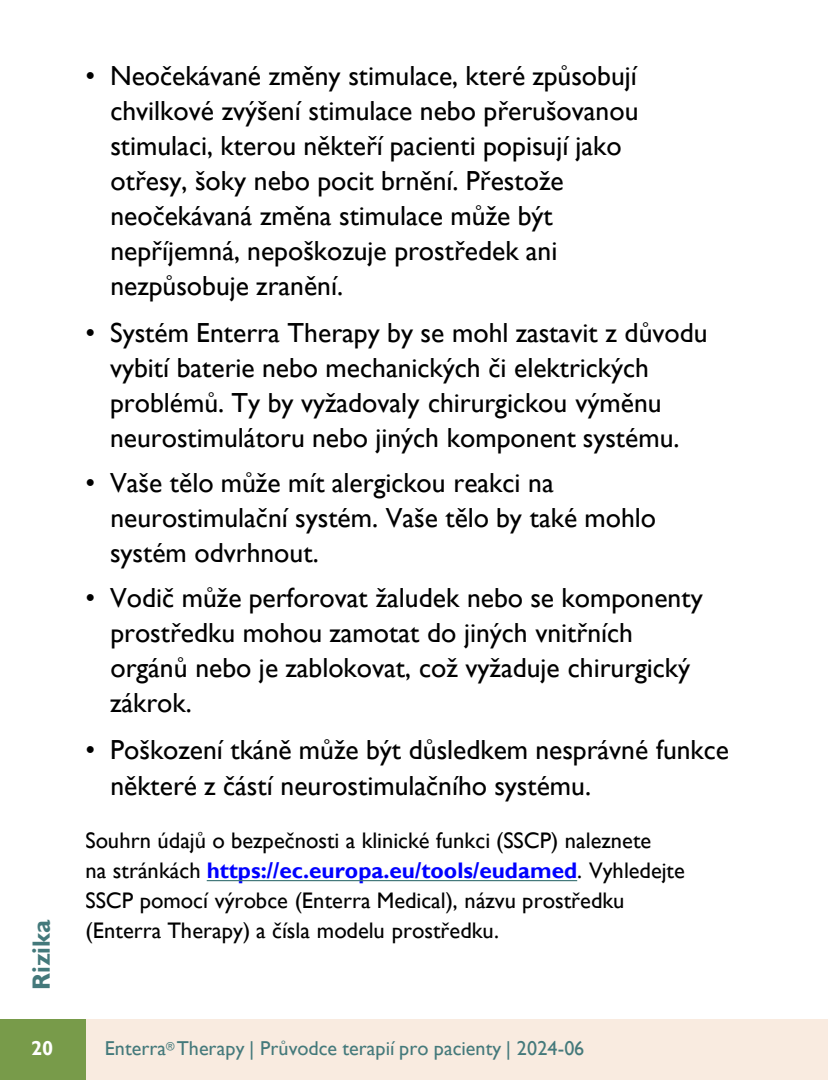
<style>
.page{position:relative;width:828px;height:1080px;background:#fff}
.page>*{position:absolute;margin:0;border:0;box-sizing:border-box;transform-origin:0 0}
.t1{font:27.5px/35px "Gill Sans";color:#000}
.t2{font:700 25px "Gill Sans";color:#44797b}
.t3{font:22.5px/30px "Gill Sans";color:#000}
.t4{font:20px "Gill Sans";letter-spacing:.005em;color:#44797b}
.t5{font:700 20px "Gill Sans";color:#fff}
.s1{font-weight:700;color:#00f}
</style>
<div class="page">
<div style="left:86px;top:1020px;width:741px;height:60px;background:#f9ebe0"></div>
<div style="left:0;top:1020px;width:86px;height:60px;background:#789b4a"></div>
<svg style="left:207px;top:880px;width:370px;height:1px"></svg>
<p class="t2" style="left:26px;top:990px;width:72px;rotate:-90deg">Rizika</p>
<p class="t5" style="left:31px;top:1036px;width:24px">20</p>
<p class="t1" style="left:110px;top:58px;width:529px;text-indent:-25px">• Neočekávané změny stimulace, které způsobují chvilkové zvýšení stimulace nebo přerušovanou stimulaci, kterou někteří pacienti popisují jako otřesy, šoky nebo pocit brnění. Přestože neočekávaná změna stimulace může být nepříjemná, nepoškozuje prostředek ani nezpůsobuje zranění.</p>
<p class="t1" style="left:110px;top:316px;width:599px;text-indent:-25px">• Systém Enterra Therapy by se mohl zastavit z důvodu vybití baterie nebo mechanických či elektrických problémů. Ty by vyžadovaly chirurgickou výměnu neurostimulátoru nebo jiných komponent systému.</p>
<p class="t1" style="left:110px;top:466px;width:547px;text-indent:-25px">• Vaše tělo může mít alergickou reakci na neurostimulační systém. Vaše tělo by také mohlo systém odvrhnout.</p>
<p class="t1" style="left:110px;top:581px;width:594px;text-indent:-25px">• Vodič může perforovat žaludek nebo se komponenty prostředku mohou zamotat do jiných vnitřních orgánů nebo je zablokovat, což vyžaduje chirurgický zákrok.</p>
<p class="t1" style="left:110px;top:733px;width:620px;text-indent:-25px">• Poškození tkáně může být důsledkem nesprávné funkce některé z částí neurostimulačního systému.</p>
<p class="t3" style="left:85px;top:826px;width:601px">Souhrn údajů o bezpečnosti a klinické funkci (SSCP) naleznete<br>na stránkách <span class="s1">https://ec.europa.eu/tools/eudamed</span>. Vyhledejte SSCP pomocí výrobce (Enterra Medical), názvu prostředku (Enterra Therapy) a čísla modelu prostředku.</p>
<p class="t4" style="left:105px;top:1037px;width:481px">Enterra<sup>®</sup> Therapy | Průvodce terapií pro pacienty | 2024-06</p>
</div>
